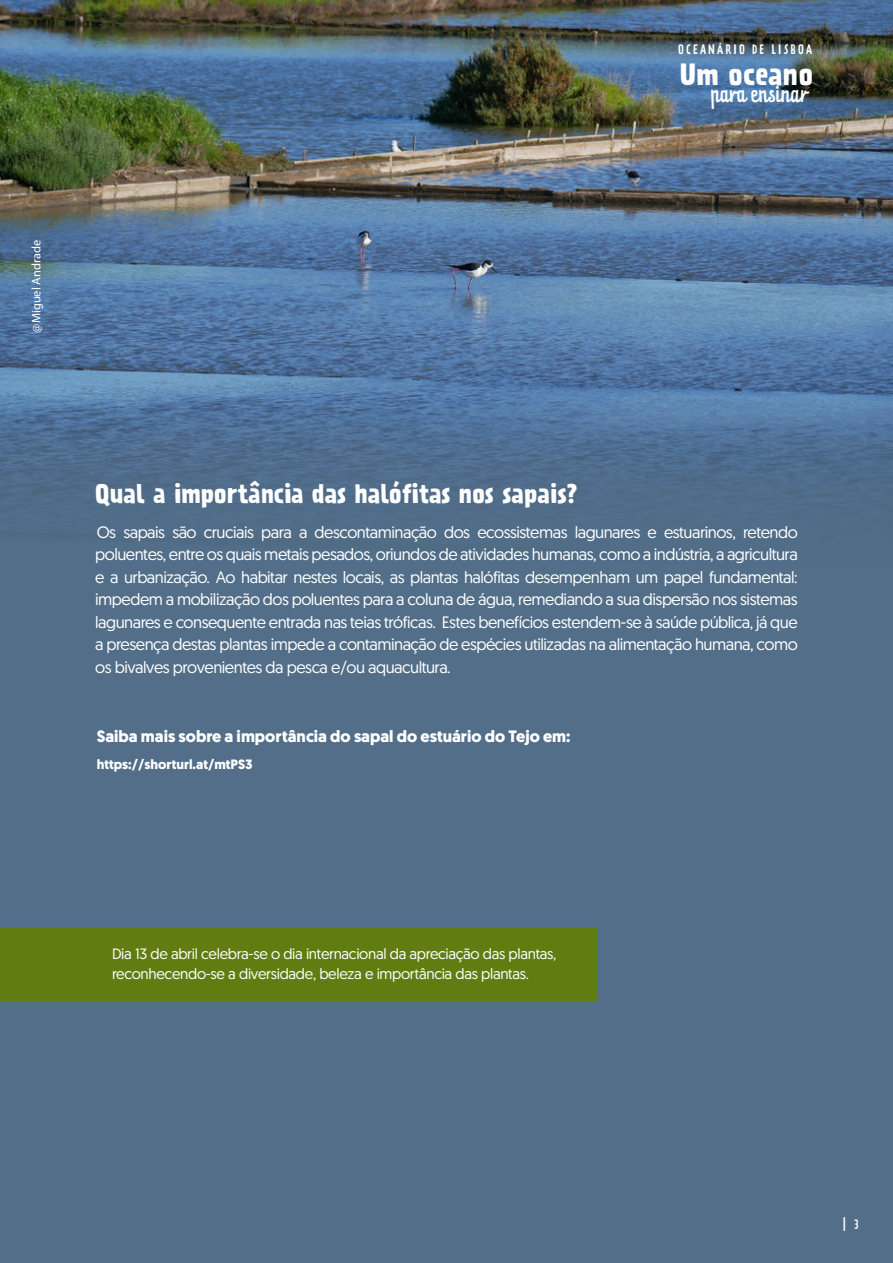
<style>
.page{position:relative;width:893px;height:1263px;background:#526e88}
.page>*{position:absolute;margin:0;border:0;box-sizing:border-box;transform-origin:0 0}
.t1{font:700 27.45px "Prater Sans Pro";letter-spacing:.015em;color:#fff}
.t2{font:700 24px "Prater Sans Pro";letter-spacing:-.01em;color:#fff}
.t3{font:19.5px "Prater Script Pro";color:#fff}
.t4{font:16.5px/22.5px "Geomanist";letter-spacing:-.03em;color:#fff;text-align:justify}
.t5{font:700 16.5px "Geomanist";color:#fff}
.t6{font:15px/19.5px "Geomanist";letter-spacing:-.02em;color:#fff}
.t7{font:700 13.5px "Geomanist";color:#fff}
.t8{font:12.45px "Myriad Pro";color:#fff}
.t9{font:12.15px "Prater Sans Pro";letter-spacing:.18em;color:#fff}
</style>
<div class="page">
<img style="left:0;top:0;width:893px;height:399px">
<svg style="left:0;top:399px;width:893px;height:97px"></svg>
<div style="left:0;top:927px;width:597px;height:74px;background:#617d12"></div>
<p class="t8" style="left:29px;top:333px;width:94px;rotate:-90deg">@Miguel Andrade</p>
<p class="t9" style="left:678px;top:41px;width:135px">OCEANÁRIO DE LISBOA</p>
<h1 class="t1" style="left:680px;top:54px;width:134px">Um oceano</h1>
<p class="t3" style="left:711px;top:78px;width:98px">para ensinar</p>
<h2 class="t2" style="left:95px;top:476px;width:484px">Qual a importância das halófitas nos sapais?</h2>
<p class="t4" style="left:95px;top:520px;width:704px">Os sapais são cruciais para a descontaminação dos ecossistemas lagunares e estuarinos, retendo poluentes, entre os quais metais pesados, oriundos de atividades humanas, como a indústria, a agricultura e a urbanização. Ao habitar nestes locais, as plantas halófitas desempenham um papel fundamental: impedem a mobilização dos poluentes para a coluna de água, remediando a sua dispersão nos sistemas lagunares e consequente entrada nas teias tróficas. Estes benefícios estendem-se à saúde pública, já que a presença destas plantas impede a contaminação de espécies utilizadas na alimentação humana, como os bivalves provenientes da pesca e/ou aquacultura.</p>
<p class="t5" style="left:97px;top:725px;width:475px">Saiba mais sobre a importância do sapal do estuário do Tejo em:</p>
<p class="t7" style="left:97px;top:755px;width:158px">https://shorturl.at/mtPS3</p>
<p class="t6" style="left:112px;top:944px;width:446px">Dia 13 de abril celebra-se o dia internacional da apreciação das plantas, reconhecendo-se a diversidade, beleza e importância das plantas.</p>
<p class="t9" style="left:842px;top:1217px;width:18px">| 3</p>
</div>
